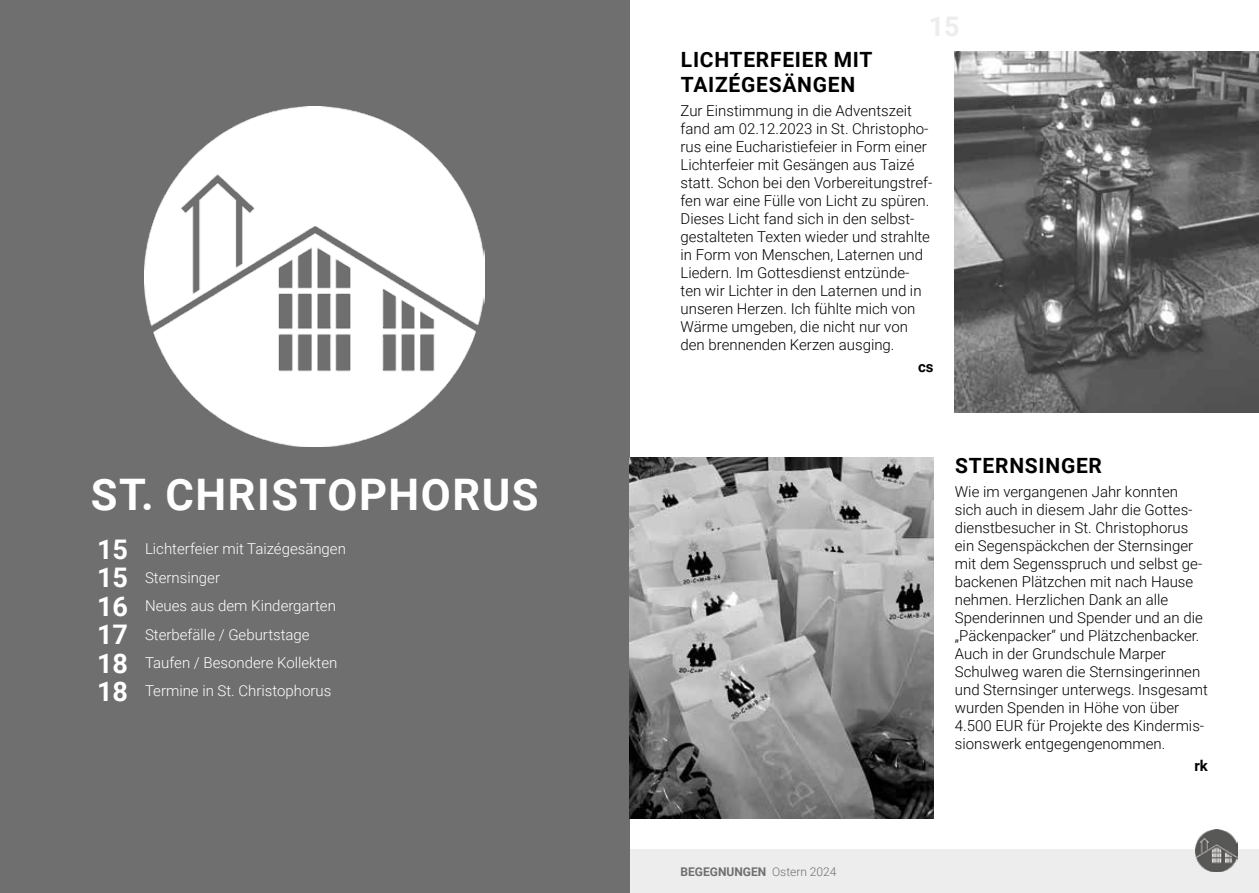
<style>
.page{position:relative;width:1259px;height:893px;background:#fff}
.page>*{position:absolute;margin:0;border:0;box-sizing:border-box;transform-origin:0 0}
.t1{font:700 43.5px "Roboto";letter-spacing:.035em;color:#fff}
.t2{font:700 21px/25.2px "Roboto";letter-spacing:.035em;color:#000}
.t3{font:300 15px/18px "Roboto";color:#000}
.t4{font:300 15px/28.5px "Roboto";color:#fff}
.t5{font:700 15px "Roboto";color:#000}
.t6{font:700 12px "Roboto";color:#706f6f}
.s1{font-weight:700;font-size:27px}
.s2{font-weight:300}
</style>
<div class="page">
<div style="left:629px;top:850px;width:630px;height:43px;background:#ededed"></div>
<img style="left:1195px;top:829px;width:42px;height:43px">
<div style="left:0;top:0;width:629px;height:893px;background:#706f6f"></div>
<img style="left:145px;top:106px;width:340px;height:340px">
<img style="left:955px;top:51px;width:304px;height:361px">
<img style="left:629px;top:457px;width:304px;height:362px">
<h1 class="t1" style="left:91px;top:464px;width:449px">ST. CHRISTOPHORUS</h1>
<p class="t4" style="left:97px;top:534px;width:250px"><span class="s1">15</span> Lichterfeier mit Taizégesängen<br><span class="s1">15</span> Sternsinger<br><span class="s1">16</span> Neues aus dem Kindergarten<br><span class="s1">17</span> Sterbefälle / Geburtstage<br><span class="s1">18</span> Taufen / Besondere Kollekten<br><span class="s1">18</span> Termine in St. Christophorus</p>
<h2 class="t2" style="left:681px;top:46px;width:193px">LICHTERFEIER MIT<br>TAIZÉGESÄNGEN</h2>
<p class="t3" style="left:680px;top:101px;width:253px">Zur Einstimmung in die Adventszeit fand am 02.12.2023 in St. Christopho&shy;rus eine Eucharistiefeier in Form einer Lichterfeier mit Gesängen aus Taizé statt. Schon bei den Vorbereitungstref&shy;fen war eine Fülle von Licht zu spüren.<br>Dieses Licht fand sich in den selbst&shy;gestalteten Texten wieder und strahlte in Form von Menschen, Laternen und Liedern. Im Gottesdienst entzünde&shy;ten wir Lichter in den Laternen und in unseren Herzen. Ich fühlte mich von Wärme umgeben, die nicht nur von den brennenden Kerzen ausging.</p>
<p class="t5" style="left:918px;top:356px;width:17px">cs</p>
<h2 class="t2" style="left:955px;top:452px;width:148px">STERNSINGER</h2>
<p class="t3" style="left:955px;top:482px;width:254px">Wie im vergangenen Jahr konnten sich auch in diesem Jahr die Gottes&shy;dienstbesucher in St. Christophorus ein Segenspäckchen der Sternsinger mit dem Segensspruch und selbst ge&shy;backenen Plätzchen mit nach Hause nehmen. Herzlichen Dank an alle Spenderinnen und Spender und an die „Päckenpacker“ und Plätzchenbacker.<br>Auch in der Grundschule Marper Schulweg waren die Sternsingerinnen und Sternsinger unterwegs. Insgesamt wurden Spenden in Höhe von über 4.500 EUR für Projekte des Kindermis&shy;sionswerk entgegengenommen.</p>
<p class="t5" style="left:1194px;top:755px;width:15px">rk</p>
<p class="t6" style="left:680px;top:863px;width:157px">BEGEGNUNGEN <span class="s2">Ostern 2024</span></p>
</div>
